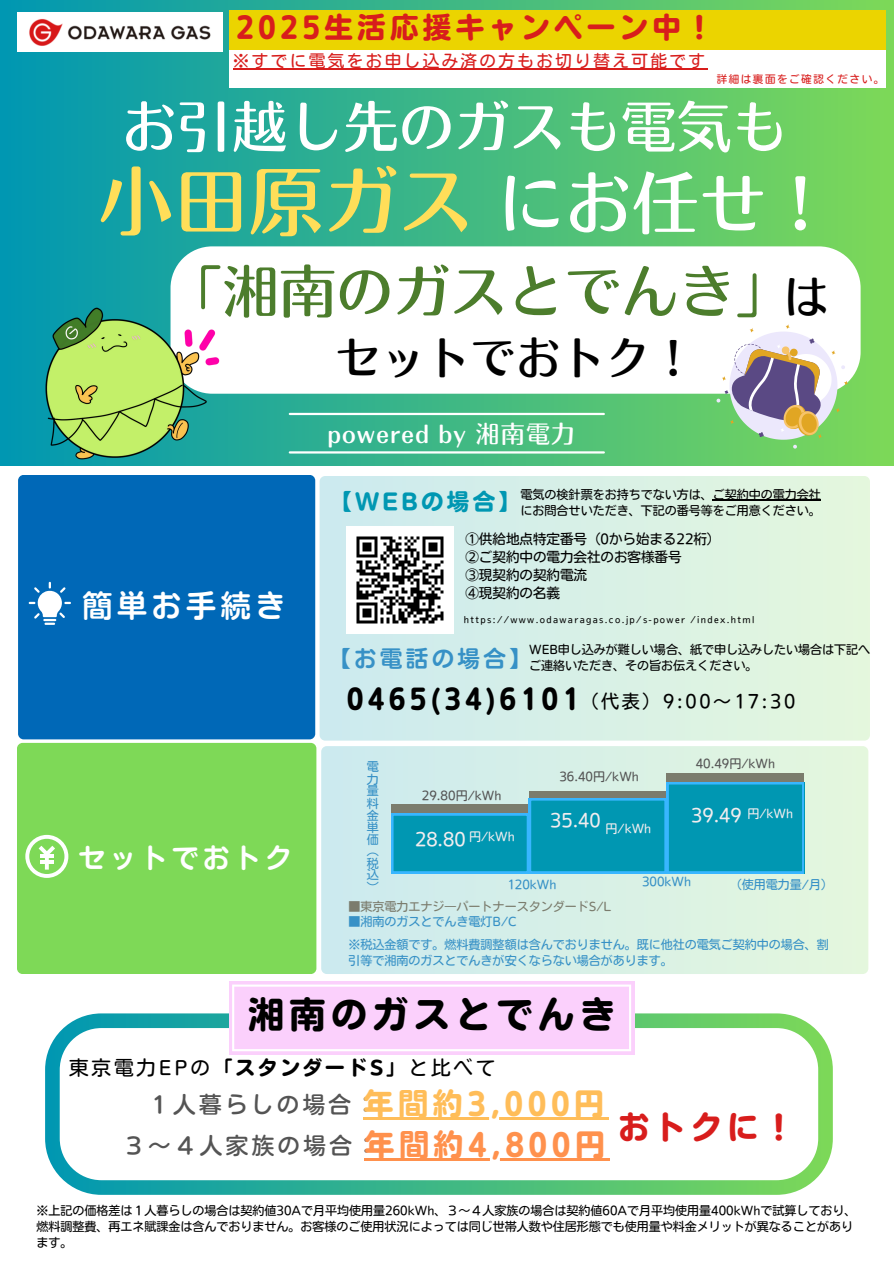
<style>
.page{position:relative;width:894px;height:1264px;background:#fff}
.page>*{position:absolute;margin:0;border:0;box-sizing:border-box;transform-origin:0 0}
.t1{font:75px "Motoya Ma Aporo Std W4";color:#ffde59}
.t2{font:67.5px "Motoya Ma Aporo Std W4";color:#fff}
.t3{font:57px "Motoya Ma Aporo Std W4";color:#4c7d2c}
.t4{font:55.5px "Motoya Ma Aporo Std W4";color:#fff}
.t5{font:45px "Motoya Ma Aporo Std W4";color:#000}
.t6{font:36px "Nud Motoya Maru Std W6";letter-spacing:.15em;color:#000}
.t7{font:31.5px "Nud Motoya Maru Std W6";color:#d81d1c}
.t8{font:30px "Nud Motoya Maru Std W6";letter-spacing:.15em;color:#ffbd59}
.t9{font:30px "Nud Motoya Maru Std W6";letter-spacing:.15em;color:#ff914d}
.t10{font:30px "Nud Motoya Maru Std W5";letter-spacing:.15em;color:#fff}
.t11{font:28.5px "Nud Motoya Maru Std W6";letter-spacing:.15em;color:#d81d1c}
.t12{font:27px "Nud Motoya Maru Std W6";letter-spacing:.15em;color:#000}
.t13{font:27px "Nud Motoya Maru Std W5";letter-spacing:.15em;color:#fff}
.t14{font:24px "Motoya Ma Aporo Std W4";letter-spacing:.05em;color:#fff}
.t15{font:22.5px "Nud Motoya Maru Std W4";letter-spacing:.15em;color:#545454}
.t16{font:22.5px "Nud Motoya Maru Std W5";letter-spacing:.15em;color:#3791c6}
.t17{font:22.5px "Nud Motoya Maru Std W6";letter-spacing:.15em;color:#0097b2}
.t18{font:19.5px "Nud Motoya Maru Std W3";letter-spacing:.15em;color:#000}
.t19{font:18px "Nud Motoya Maru Std W3";color:#f2edef}
.t20{font:18px "Nud Motoya Maru Std W3";letter-spacing:.15em;color:#000}
.t21{font:16.5px "Nud Motoya Maru Std W3";letter-spacing:.15em;color:#d81d1c}
.t22{font:13.5px "Nud Motoya Maru Std W3";color:#000}
.t23{font:12px/16px "Nud Motoya Maru Std W3";color:#000}
.t24{font:12px/12px "Nud Motoya Maru Std W3";color:#3791c6}
.t25{font:12px "Nud Motoya Maru Std W3";color:#545454}
.t26{font:12px "Nud Motoya Maru Std W3";color:#7b7c6d}
.t27{font:12px "Nud Motoya Maru Std W3";color:#f2edef}
.t28{font:10.5px "Nud Motoya Maru Std W3";letter-spacing:.15em;color:#d81d1c}
.t29{font:9px "Nud Motoya Maru Std W3";letter-spacing:.15em;color:#000}
.s1{font-family:"Nud Motoya Maru Std W6"}
</style>
<div class="page">
<div style="left:0;top:0;width:893px;height:466px;background:linear-gradient(to right,#0097b2,#7dd958)"></div>
<div style="left:319px;top:476px;width:550px;height:264px;background:#d9f1e6;border-radius:6px"></div>
<div style="left:18px;top:475px;width:297px;height:264px;background:#0068b7;border-radius:6px"></div>
<div style="left:321px;top:746px;width:546px;height:228px;background:#d8f0e7;border-radius:6px"></div>
<div style="left:17px;top:743px;width:299px;height:231px;background:#7ed957;border-radius:6px"></div>
<div style="left:17px;top:12px;width:206px;height:40px;background:#fff"></div>
<img style="left:29px;top:19px;width:182px;height:27px">
<svg style="left:29px;top:582px;width:42px;height:42px"></svg>
<svg style="left:25px;top:834px;width:43px;height:43px"></svg>
<div style="left:666px;top:773px;width:137px;height:98px;background:#7b7c6d"></div>
<svg style="left:391px;top:782px;width:412px;height:91px;background:#23a1b9"></svg>
<svg style="left:45px;top:1013px;width:787px;height:181px"></svg>
<hr style="left:290px;top:451px;width:313px;height:2px;background:#fff">
<hr style="left:290px;top:413px;width:313px;height:2px;background:#fff">
<svg style="left:170px;top:246px;width:690px;height:148px"></svg>
<img style="left:32px;top:289px;width:190px;height:177px">
<div style="left:229px;top:981px;width:405px;height:73px;background:#fbd0fc"></div>
<svg style="left:232px;top:984px;width:399px;height:67px"></svg>
<svg style="left:712px;top:315px;width:141px;height:141px"></svg>
<div style="left:229px;top:10px;width:655px;height:78px;background:#fff"></div>
<img style="left:347px;top:526px;width:107px;height:107px">
<hr style="left:363px;top:1116px;width:245px;height:3px;background:#ffbd59">
<hr style="left:364px;top:1157px;width:245px;height:3px;background:#ff914d">
<div style="left:229px;top:10px;width:655px;height:40px;background:#ebd400"></div>
<hr style="left:233px;top:69px;width:474px;height:1px;background:#d81d1c">
<hr style="left:712px;top:499px;width:108px;height:1px;background:#000">
<p class="t11" style="left:236px;top:12px;width:479px">2025生活応援キャンペーン中！</p>
<p class="t21" style="left:233px;top:53px;width:473px">※すでに電気をお申し込み済の方もお切り替え可能です</p>
<p class="t28" style="left:716px;top:74px;width:169px">詳細は裏面をご確認ください。</p>
<h1 class="t4" style="left:121px;top:99px;width:667px">お引越し先のガスも電気も</h1>
<p class="t1" style="left:98px;top:163px;width:376px">小田原ガス</p>
<p class="t2" style="left:496px;top:169px;width:339px">にお任せ！</p>
<p class="t3" style="left:165px;top:263px;width:628px">「湘南のガスとでんき」</p>
<h2 class="t5" style="left:335px;top:335px;width:361px">セットでおトク！</h2>
<h6 class="t14" style="left:327px;top:422px;width:246px">powered by 湘南電力</h6>
<p class="t5" style="left:782px;top:274px;width:46px">は</p>
<p class="t10" style="left:83px;top:590px;width:204px">簡単お手続き</p>
<h5 class="t13" style="left:78px;top:844px;width:215px">セットでおトク</h5>
<p class="t23" style="left:520px;top:486px;width:302px">電気の検針票をお持ちでない方は、ご契約中の電力会社</p>
<p class="t23" style="left:520px;top:502px;width:302px">にお問合せいただき、下記の番号等をご用意ください。</p>
<p class="t22" style="left:465px;top:532px;width:256px">①供給地点特定番号（0から始まる22桁）</p>
<p class="t22" style="left:465px;top:550px;width:218px">②ご契約中の電力会社のお客様番号</p>
<p class="t22" style="left:465px;top:568px;width:123px">③現契約の契約電流</p>
<p class="t22" style="left:465px;top:586px;width:96px">④現契約の名義</p>
<p class="t17" style="left:329px;top:490px;width:193px">【WEBの場合】</p>
<p class="t29" style="left:464px;top:615px;width:292px">https://www.odawaragas.co.jp/s-power /index.html</p>
<h1 class="t16" style="left:328px;top:646px;width:205px">【お電話の場合】</h1>
<p class="t23" style="left:529px;top:641px;width:342px">WEB申し込みが難しい場合、紙で申し込みしたい場合は下記へ</p>
<p class="t23" style="left:529px;top:657px;width:230px">ご連絡いただき、その旨お伝えください。</p>
<p class="t12" style="left:347px;top:685px;width:234px">0465(34)6101</p>
<p class="t20" style="left:580px;top:692px;width:216px">（代表）9:00～17:30</p>
<p class="t24" style="left:366px;top:760px;width:13px;line-height:12.6px">電力</p>
<p class="t24" style="left:366px;top:784px;width:13px;text-align:justify">量料金単価（税込</p>
<p class="t24" style="left:366px;top:881px;width:13px">）</p>
<p class="t25" style="left:422px;top:789px;width:81px">29.80円/kWh</p>
<p class="t19" style="left:415px;top:830px;width:52px">28.80</p>
<p class="t27" style="left:469px;top:830px;width:47px">円/kWh</p>
<h3 class="t25" style="left:559px;top:770px;width:81px">36.40円/kWh</h3>
<p class="t19" style="left:550px;top:811px;width:52px">35.40</p>
<p class="t27" style="left:605px;top:822px;width:47px">円/kWh</p>
<p class="t25" style="left:695px;top:757px;width:81px">40.49円/kWh</p>
<h5 class="t19" style="left:691px;top:806px;width:52px">39.49</h5>
<p class="t27" style="left:747px;top:807px;width:47px">円/kWh</p>
<p class="t24" style="left:507px;top:878px;width:51px">120kWh</p>
<p class="t24" style="left:642px;top:875px;width:51px">300kWh</p>
<p class="t24" style="left:729px;top:878px;width:105px">（使用電力量/月）</p>
<p class="t26" style="left:348px;top:900px;width:264px">■東京電力エナジ―パートナースタンダードS/L</p>
<p class="t24" style="left:348px;top:915px;width:170px">■湘南のガスとでんき電灯B/C</p>
<h2 class="t24" style="left:348px;top:936px;width:482px;line-height:16px">※税込金額です。燃料費調整額は含んでおりません。既に他社の電気ご契約中の場合、割引等で湘南のガスとでんきが安くならない場合があります。</h2>
<p class="t6" style="left:248px;top:996px;width:369px">湘南のガスとでんき</p>
<p class="t18" style="left:69px;top:1057px;width:427px">東京電力EPの<span class="s1">「スタンダードS」</span>と比べて</p>
<p class="t8" style="left:363px;top:1088px;width:242px">年間約3,000円</p>
<p class="t9" style="left:364px;top:1129px;width:242px">年間約4,800円</p>
<p class="t15" style="left:147px;top:1093px;width:231px">１人暮らしの場合：</p>
<p class="t15" style="left:122px;top:1134px;width:257px">３～４人家族の場合：</p>
<h6 class="t7" style="left:618px;top:1111px;width:178px">おトクに！</h6>
<p class="t23" style="left:36px;top:1201px;width:821px">※上記の価格差は１人暮らしの場合は契約値30Aで月平均使用量260kWh、３～４人家族の場合は契約値60Aで月平均使用量400kWhで試算しており、燃料調整費、再エネ賦課金は含んでおりません。お客様のご使用状況によっては同じ世帯人数や住居形態でも使用量や料金メリットが異なることがあります。</p>
</div>
